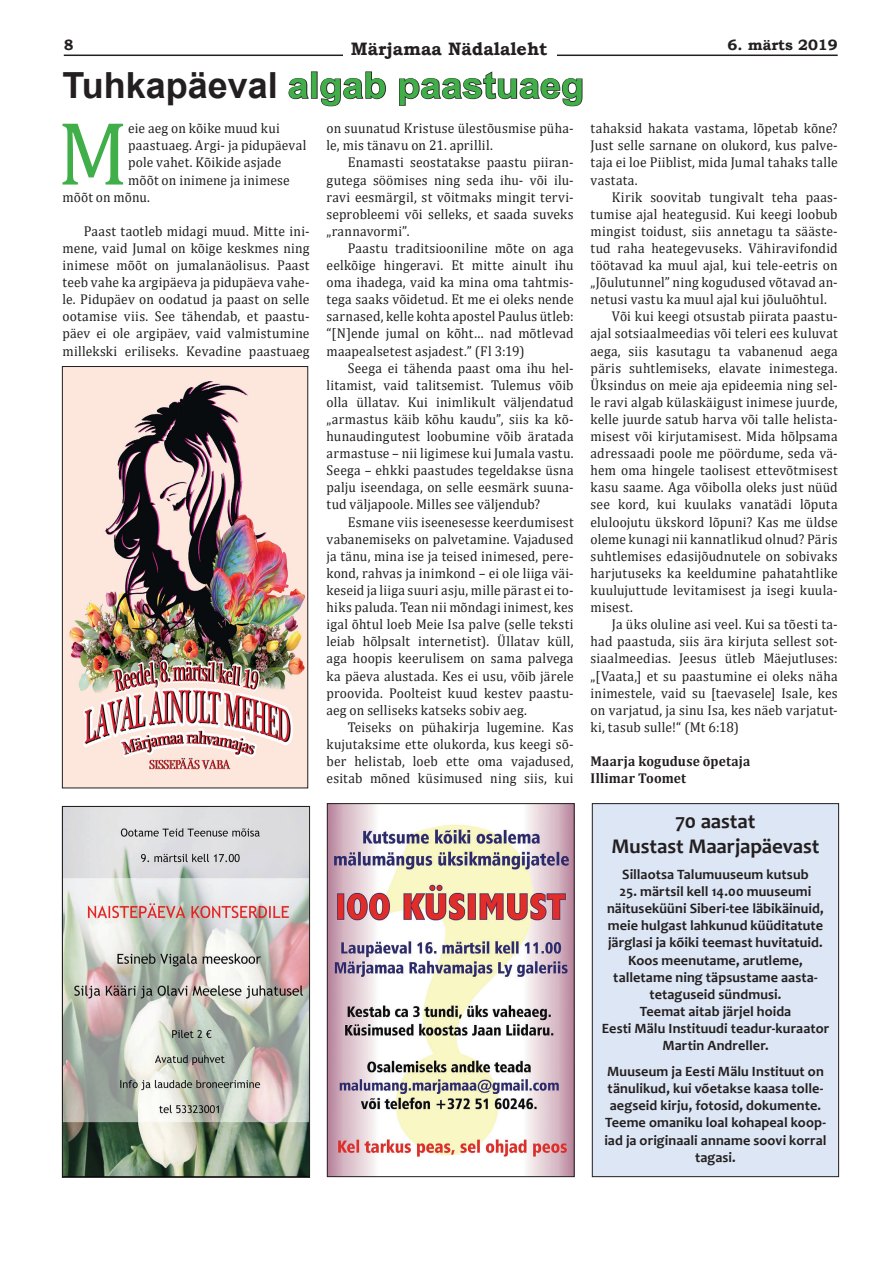
<style>
.page{position:relative;width:893px;height:1263px;background:#fff}
.page>*{position:absolute;margin:0;border:0;box-sizing:border-box;transform-origin:0 0}
.t1{font:91.2px "Cambria";color:#40ae49;scale:.95 1}
.t2{font:700 36px "Arial";color:#40ae49;scale:1.05 1}
.t3{font:700 21px/25.2px "Candara";letter-spacing:-.005em;color:#231f20;text-align:center}
.t4{font:700 18px "Bookman Old Style";color:#231f20}
.t5{font:700 15px "Bookman Old Style";color:#231f20}
.t6{font:14.25px/17.1px "Cambria";letter-spacing:.015em;color:#231f20;text-align:justify;scale:.95 1}
.t7{font:700 14.25px/17.1px "Candara";letter-spacing:.005em;color:#231f20;text-align:center}
.t8{font:700 14.25px/17.1px "Cambria";letter-spacing:.01em;color:#231f20;scale:.95 1}
.s1{color:#231f20}
</style>
<div class="page">
<hr style="left:64px;top:55px;width:774px;height:1px;background:#231f20">
<div style="left:343px;top:47px;width:213px;height:17px;background:#fff"></div>
<img style="left:64px;top:808px;width:244px;height:367px">
<div style="left:62px;top:806px;width:248px;height:371px;border:1px solid #231f20"></div>
<svg style="left:288px;top:78px;width:21px;height:22px"></svg>
<div style="left:311px;top:71px;width:7px;height:28px;border:2px solid #231f20"></div>
<svg style="left:320px;top:71px;width:66px;height:36px"></svg>
<svg style="left:399px;top:71px;width:184px;height:36px"></svg>
<img style="left:329px;top:805px;width:244px;height:370px">
<div style="left:327px;top:803px;width:248px;height:374px;border:1px solid #231f20"></div>
<div style="left:592px;top:804px;width:247px;height:373px;background:#dde6f4"></div>
<div style="left:592px;top:803px;width:247px;height:374px;border:1px solid #231f20"></div>
<img style="left:64px;top:368px;width:242px;height:418px">
<div style="left:62px;top:366px;width:246px;height:422px;border:1px solid #231f20"></div>
<p class="t5" style="left:64px;top:34px;width:11px">8</p>
<p class="t4" style="left:351px;top:36px;width:198px">Märjamaa Nädalaleht</p>
<p class="t5" style="left:728px;top:34px;width:112px">6. märts 2019</p>
<h2 class="t2" style="left:62px;top:60px;width:498px"><span class="s1">Tuhkapäeval</span> algab paastuaeg</h2>
<h1 class="t1" style="left:58px;top:100px;width:76px">M</h1>
<p class="t6" style="left:128px;top:120px;width:161px">eie aeg on kõike muud kui</p>
<p class="t6" style="left:327px;top:120px;width:262px">on suunatud Kristuse ülestõusmise püha&shy;le, mis tänavu on 21. aprillil.</p>
<p class="t6" style="left:327px;top:154px;width:262px;text-indent:21px">Enamasti seostatakse paastu piiran&shy;gutega söömises ning seda ihu- või ilu&shy;ravi eesmärgil, st võitmaks mingit tervi&shy;seprobleemi või selleks, et saada suveks „rannavormi”.</p>
<p class="t6" style="left:327px;top:239px;width:262px;text-indent:21px">Paastu traditsiooniline mõte on aga eelkõige hingeravi. Et mitte ainult ihu oma ihadega, vaid ka mina oma tahtmis&shy;tega saaks võidetud. Et me ei oleks nende sarnased, kelle kohta apostel Paulus ütleb: “[N]ende jumal on kõht… nad mõtlevad maapealsetest asjadest.” (Fl 3:19)</p>
<p class="t6" style="left:327px;top:359px;width:262px;text-indent:21px">Seega ei tähenda paast oma ihu hel&shy;litamist, vaid talitsemist. Tulemus võib olla üllatav. Kui inimlikult väljendatud „armastus käib kõhu kaudu”, siis ka kõ&shy;hunaudingutest loobumine võib äratada armastuse – nii ligimese kui Jumala vastu.<br>Seega – ehkki paastudes tegeldakse üsna palju iseendaga, on selle eesmärk suuna&shy;tud väljapoole. Milles see väljendub?</p>
<p class="t6" style="left:327px;top:513px;width:262px;text-indent:21px">Esmane viis iseenesesse keerdumisest vabanemiseks on palvetamine. Vajadused ja tänu, mina ise ja teised inimesed, pere&shy;kond, rahvas ja inimkond – ei ole liiga väi&shy;keseid ja liiga suuri asju, mille pärast ei to&shy;hiks paluda. Tean nii mõndagi inimest, kes igal õhtul loeb Meie Isa palve (selle teksti leiab hõlpsalt internetist). Üllatav küll, aga hoopis keerulisem on sama palvega ka päeva alustada. Kes ei usu, võib järele proovida. Poolteist kuud kestev paastu&shy;aeg on selliseks katseks sobiv aeg.</p>
<p class="t6" style="left:327px;top:718px;width:262px;text-indent:21px">Teiseks on pühakirja lugemine. Kas kujutaksime ette olukorda, kus keegi sõ&shy;ber helistab, loeb ette oma vajadused, esitab mõned küsimused ning siis, kui</p>
<p class="t6" style="left:591px;top:120px;width:262px">tahaksid hakata vastama, lõpetab kõne?<br>Just selle sarnane on olukord, kus palve&shy;taja ei loe Piiblist, mida Jumal tahaks talle vastata.</p>
<p class="t6" style="left:612px;top:188px;width:239px">Kirik soovitab tungivalt teha paas-</p>
<p class="t6" style="left:591px;top:205px;width:262px">tumise ajal heategusid. Kui keegi loobub</p>
<p class="t6" style="left:591px;top:222px;width:262px">mingist toidust, siis annetagu ta sääste-</p>
<p class="t6" style="left:591px;top:239px;width:262px">tud raha heategevuseks. Vähiravifondid</p>
<p class="t6" style="left:591px;top:257px;width:262px">töötavad ka muul ajal, kui tele-eetris on</p>
<p class="t6" style="left:591px;top:274px;width:262px">„Jõulutunnel” ning kogudused võtavad an-</p>
<p class="t6" style="left:591px;top:291px;width:250px">netusi vastu ka muul ajal kui jõuluõhtul.</p>
<p class="t6" style="left:612px;top:308px;width:239px">Või kui keegi otsustab piirata paastu-</p>
<p class="t6" style="left:591px;top:325px;width:262px">ajal sotsiaalmeedias või teleri ees kuluvat</p>
<p class="t6" style="left:591px;top:342px;width:262px">aega, siis kasutagu ta vabanenud aega</p>
<p class="t6" style="left:591px;top:359px;width:262px">päris suhtlemiseks, elavate inimestega.</p>
<p class="t6" style="left:591px;top:376px;width:262px">Üksindus on meie aja epideemia ning sel-</p>
<p class="t6" style="left:591px;top:393px;width:262px">le ravi algab külaskäigust inimese juurde,</p>
<p class="t6" style="left:591px;top:410px;width:262px">kelle juurde satub harva või talle helista-</p>
<p class="t6" style="left:591px;top:428px;width:262px">misest või kirjutamisest. Mida hõlpsama</p>
<p class="t6" style="left:591px;top:445px;width:262px">adressaadi poole me pöördume, seda vä-</p>
<p class="t6" style="left:591px;top:462px;width:262px">hem oma hingele taolisest ettevõtmisest</p>
<p class="t6" style="left:591px;top:479px;width:261px">kasu saame. Aga võibolla oleks just nüüd</p>
<p class="t6" style="left:591px;top:496px;width:262px">see kord, kui kuulaks vanatädi lõputa</p>
<p class="t6" style="left:591px;top:513px;width:262px">eluloojutu ükskord lõpuni? Kas me üldse</p>
<p class="t6" style="left:591px;top:530px;width:262px">oleme kunagi nii kannatlikud olnud? Päris</p>
<p class="t6" style="left:591px;top:547px;width:262px">suhtlemises edasijõudnutele on sobivaks</p>
<p class="t6" style="left:591px;top:564px;width:262px">harjutuseks ka keeldumine pahatahtlike</p>
<p class="t6" style="left:591px;top:581px;width:262px">kuulujuttude levitamisest ja isegi kuula-</p>
<p class="t6" style="left:591px;top:599px;width:46px">misest.</p>
<p class="t6" style="left:612px;top:616px;width:239px">Ja üks oluline asi veel. Kui sa tõesti ta-</p>
<p class="t6" style="left:591px;top:633px;width:262px">had paastuda, siis ära kirjuta sellest sot-</p>
<p class="t6" style="left:591px;top:650px;width:262px">siaalmeedias. Jeesus ütleb Mäejutluses:</p>
<p class="t6" style="left:591px;top:667px;width:262px">„[Vaata,] et su paastumine ei oleks näha</p>
<p class="t6" style="left:591px;top:684px;width:262px">inimestele, vaid su [taevasele] Isale, kes</p>
<p class="t6" style="left:591px;top:701px;width:262px">on varjatud, ja sinu Isa, kes näeb varjatut-</p>
<p class="t6" style="left:591px;top:718px;width:158px">ki, tasub sulle!“ (Mt 6:18)</p>
<p class="t8" style="left:591px;top:752px;width:170px">Maarja koguduse õpetaja<br>Illimar Toomet</p>
<h3 class="t3" style="left:611px;top:808px;width:210px">70 aastat<br>Mustast Maarjapäevast</h3>
<p class="t7" style="left:622px;top:866px;width:188px">Sillaotsa Talumuuseum kutsub</p>
<p class="t7" style="left:602px;top:883px;width:229px">25. märtsil kell 14.00 muuseumi näituseküüni Siberi-tee läbikäinuid, meie hulgast lahkunud küüditatute järglasi ja kõiki teemast huvitatuid.<br>Koos meenutame, arutleme, talletame ning täpsustame aasta&shy;tetaguseid sündmusi.<br>Teemat aitab järjel hoida<br>Eesti Mälu Instituudi teadur-kuraator<br>Martin Andreller.</p>
<p class="t7" style="left:604px;top:1063px;width:224px">Muuseum ja Eesti Mälu Instituut on tänulikud, kui võetakse kaasa tolle&shy;aegseid kirju, fotosid, dokumente.<br>Teeme omaniku loal kohapeal koop&shy;iad ja originaali anname soovi korral tagasi.</p>
<p class="t6" style="left:128px;top:137px;width:189px">paastuaeg. Argi- ja pidupäeval</p>
<p class="t6" style="left:128px;top:154px;width:163px">pole vahet. Kõikide asjade</p>
<p class="t6" style="left:128px;top:171px;width:172px">mõõt on inimene ja inimese</p>
<p class="t6" style="left:62px;top:188px;width:94px">mõõt on mõnu.</p>
<p class="t6" style="left:62px;top:222px;width:262px;text-indent:21px">Paast taotleb midagi muud. Mitte ini&shy;mene, vaid Jumal on kõige keskmes ning inimese mõõt on jumalanäolisus. Paast teeb vahe ka argipäeva ja pidupäeva vahe&shy;le. Pidupäev on oodatud ja paast on selle ootamise viis. See tähendab, et paastu&shy;päev ei ole argipäev, vaid valmistumine millekski eriliseks. Kevadine paastuaeg</p>
</div>
